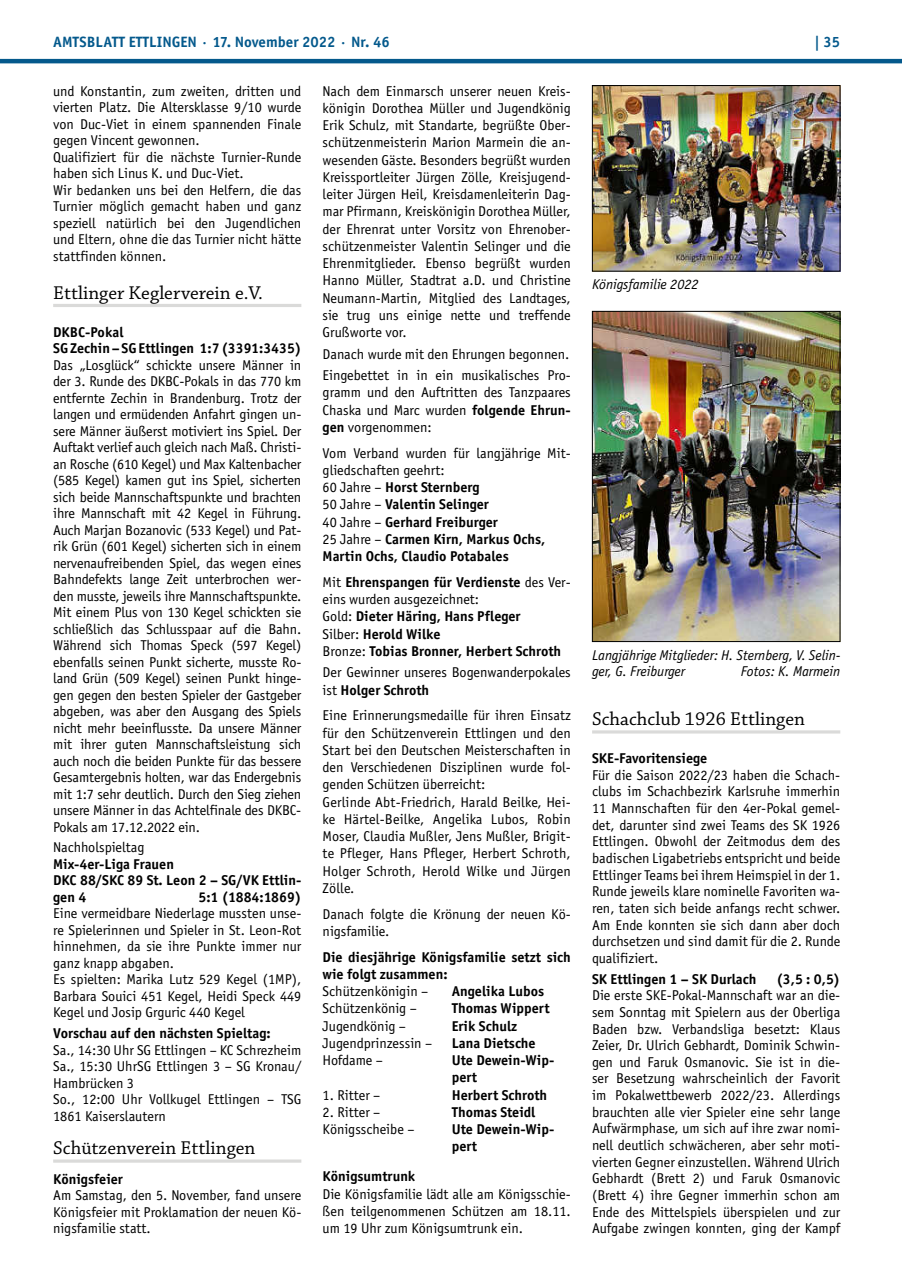
<style>
.page{position:relative;width:902px;height:1280px;background:#fff}
.page>*{position:absolute;margin:0;border:0;box-sizing:border-box;transform-origin:0 0}
.t1{font:19.5px "Chaparral Pro";color:#000}
.t2{font:700 15px "Officina Sans";color:#04598c}
.t3{font:14.25px/16.5px "Officina Sans";color:#000}
.t4{font:700 14.25px/17.2px "Officina Sans";color:#000}
.t5{font:italic 14.25px/16.6px "Officina Sans";color:#000}
.t6{font:14.25px "Officina Sans";letter-spacing:-.02em;color:#000}
.s1{font-weight:700}
.s2{font-weight:400}
</style>
<div class="page">
<hr style="left:0;top:59px;width:901px;height:4px;background:#04598c">
<hr style="left:53px;top:304px;width:248px;height:3px;background:#dadad9">
<hr style="left:53px;top:1159px;width:248px;height:4px;background:#e2e2e1">
<hr style="left:592px;top:730px;width:248px;height:3px;background:#dadad9">
<img style="left:594px;top:87px;width:244px;height:182px">
<div style="left:592px;top:85px;width:248px;height:186px;border:1px solid #000"></div>
<img style="left:594px;top:313px;width:244px;height:327px">
<div style="left:592px;top:311px;width:248px;height:331px;border:1px solid #000"></div>
<p class="t2" style="left:53px;top:32px;width:338px">AMTSBLATT ETTLINGEN · 17. November 2022 · Nr. 46</p>
<p class="t2" style="left:814px;top:32px;width:28px">| 35</p>
<p class="t3" style="left:53px;top:83px;width:250px">und Konstantin, zum zweiten, dritten und vierten Platz. Die Altersklasse 9/10 wurde von Duc-Viet in einem spannenden Finale gegen Vincent gewonnen.<br>Qualifiziert für die nächste Turnier-Runde haben sich Linus K. und Duc-Viet.<br>Wir bedanken uns bei den Helfern, die das Turnier möglich gemacht haben und ganz speziell natürlich bei den Jugendlichen und Eltern, ohne die das Turnier nicht hätte stattfinden können.</p>
<h1 class="t1" style="left:53px;top:282px;width:211px">Ettlinger Keglerverein e.V.</h1>
<p class="t4" style="left:53px;top:323px;width:250px;line-height:16.5px">DKBC-Pokal<br>SG Zechin – SG Ettlingen 1:7 (3391:3435)</p>
<p class="t3" style="left:53px;top:356px;width:250px;text-align:justify">Das „Losglück“ schickte unsere Männer in der 3. Runde des DKBC-Pokals in das 770 km entfernte Zechin in Brandenburg. Trotz der langen und ermüdenden Anfahrt gingen un&shy;sere Männer äußerst motiviert ins Spiel. Der Auftakt verlief auch gleich nach Maß. Christi&shy;an Rosche (610 Kegel) und Max Kaltenbacher (585 Kegel) kamen gut ins Spiel, sicherten sich beide Mannschaftspunkte und brachten ihre Mannschaft mit 42 Kegel in Führung.<br>Auch Marjan Bozanovic (533 Kegel) und Pat&shy;rik Grün (601 Kegel) sicherten sich in einem nervenaufreibenden Spiel, das wegen eines Bahndefekts lange Zeit unterbrochen wer&shy;den musste, jeweils ihre Mannschaftspunkte.<br>Mit einem Plus von 130 Kegel schickten sie schließlich das Schlusspaar auf die Bahn.<br>Während sich Thomas Speck (597 Kegel) ebenfalls seinen Punkt sicherte, musste Ro&shy;land Grün (509 Kegel) seinen Punkt hinge&shy;gen gegen den besten Spieler der Gastgeber abgeben, was aber den Ausgang des Spiels nicht mehr beeinflusste. Da unsere Männer mit ihrer guten Mannschaftsleistung sich auch noch die beiden Punkte für das bessere Gesamtergebnis holten, war das Endergebnis mit 1:7 sehr deutlich. Durch den Sieg ziehen unsere Männer in das Achtelfinale des DKBC-Pokals am 17.12.2022 ein.</p>
<p class="t3" style="left:53px;top:839px;width:93px">Nachholspieltag</p>
<p class="t4" style="left:53px;top:855px;width:250px;line-height:16.5px">Mix-4er-Liga Frauen<br>DKC 88/SKC 89 St. Leon 2 – SG/VK Ettlin&shy;gen 4</p>
<p class="t3" style="left:322px;top:82px;width:250px;line-height:17.2px;text-align:justify">Nach dem Einmarsch unserer neuen Kreis&shy;königin Dorothea Müller und Jugendkönig Erik Schulz, mit Standarte, begrüßte Ober&shy;schützenmeisterin Marion Marmein die an&shy;wesenden Gäste. Besonders begrüßt wurden Kreissportleiter Jürgen Zölle, Kreisjugend&shy;leiter Jürgen Heil, Kreisdamenleiterin Dag&shy;mar Pfirmann, Kreiskönigin Dorothea Müller, der Ehrenrat unter Vorsitz von Ehrenober&shy;schützenmeister Valentin Selinger und die Ehrenmitglieder. Ebenso begrüßt wurden Hanno Müller, Stadtrat a.D. und Christine Neumann-Martin, Mitglied des Landtages, sie trug uns einige nette und treffende Grußworte vor.</p>
<p class="t3" style="left:322px;top:343px;width:250px;line-height:21.5px">Danach wurde mit den Ehrungen begonnen.<br>Eingebettet in in ein musikalisches Pro-</p>
<p class="t3" style="left:322px;top:384px;width:250px;line-height:17.2px;text-align:justify">gramm und den Auftritten des Tanzpaares Chaska und Marc wurden <span class="s1">folgende Ehrun&shy;gen</span> vorgenommen:</p>
<p class="t4" style="left:322px;top:444px;width:250px"><span class="s2">Vom Verband wurden für langjährige Mit&shy;gliedschaften geehrt:<br>60 Jahre –</span> Horst Sternberg<br><span class="s2">50 Jahre –</span> Valentin Selinger<br><span class="s2">40 Jahre –</span> Gerhard Freiburger<br><span class="s2">25 Jahre –</span> Carmen Kirn, Markus Ochs,<br>Martin Ochs, Claudio Potabales</p>
<p class="t4" style="left:322px;top:573px;width:250px"><span class="s2">Mit</span> Ehrenspangen für Verdienste <span class="s2">des Ver&shy;eins wurden ausgezeichnet:<br>Gold:</span> Dieter Häring, Hans Pfleger<br><span class="s2">Silber:</span> Herold Wilke<br><span class="s2">Bronze:</span> Tobias Bronner, Herbert Schroth</p>
<p class="t3" style="left:322px;top:664px;width:250px;line-height:17.2px">Der Gewinner unseres Bogenwanderpokales ist <span class="s1">Holger Schroth</span></p>
<p class="t3" style="left:322px;top:707px;width:250px;line-height:17.2px">Eine Erinnerungsmedaille für ihren Einsatz für den Schützenverein Ettlingen und den Start bei den Deutschen Meisterschaften in den Verschiedenen Disziplinen wurde fol&shy;genden Schützen überreicht:<br>Gerlinde Abt-Friedrich, Harald Beilke, Hei&shy;ke Härtel-Beilke, Angelika Lubos, Robin Moser, Claudia Mußler, Jens Mußler, Brigit&shy;te Pfleger, Hans Pfleger, Herbert Schroth, Holger Schroth, Herold Wilke und Jürgen Zölle.</p>
<p class="t3" style="left:322px;top:905px;width:250px;line-height:17.2px">Danach folgte die Krönung der neuen Kö&shy;nigsfamilie.</p>
<p class="t4" style="left:322px;top:948px;width:250px">Die diesjährige Königsfamilie setzt sich wie folgt zusammen:</p>
<p class="t3" style="left:322px;top:983px;width:107px">Schützenkönigin –</p>
<p class="t4" style="left:451px;top:982px;width:94px">Angelika Lubos</p>
<p class="t3" style="left:322px;top:1000px;width:96px">Schützenkönig –</p>
<p class="t4" style="left:451px;top:1000px;width:99px">Thomas Wippert</p>
<p class="t3" style="left:322px;top:1018px;width:85px">Jugendkönig –</p>
<p class="t4" style="left:451px;top:1017px;width:67px">Erik Schulz</p>
<p class="t3" style="left:322px;top:1035px;width:111px">Jugendprinzessin –</p>
<p class="t4" style="left:451px;top:1034px;width:85px">Lana Dietsche</p>
<p class="t6" style="left:322px;top:1052px;width:62px">Hofdame –</p>
<p class="t4" style="left:451px;top:1051px;width:104px">Ute Dewein-Wip&shy;pert</p>
<p class="t3" style="left:322px;top:1087px;width:59px">1. Ritter –</p>
<p class="t4" style="left:451px;top:1086px;width:97px">Herbert Schroth</p>
<p class="t3" style="left:322px;top:1104px;width:59px">2. Ritter –</p>
<p class="t4" style="left:451px;top:1103px;width:85px">Thomas Steidl</p>
<p class="t3" style="left:322px;top:1121px;width:93px">Königsscheibe –</p>
<p class="t4" style="left:451px;top:1120px;width:104px">Ute Dewein-Wip&shy;pert</p>
<p class="t4" style="left:322px;top:1168px;width:94px">Königsumtrunk</p>
<p class="t3" style="left:322px;top:1185px;width:250px;line-height:17.2px;text-align:justify">Die Königsfamilie lädt alle am Königsschie&shy;ßen teilgenommenen Schützen am 18.11. um 19 Uhr zum Königsumtrunk ein.</p>
<p class="t5" style="left:592px;top:276px;width:108px">Königsfamilie 2022</p>
<p class="t5" style="left:592px;top:647px;width:250px">Langjährige Mitglieder: H. Sternberg, V. Selin&shy;ger, G. Freiburger</p>
<p class="t5" style="left:740px;top:663px;width:101px">Fotos: K. Marmein</p>
<h1 class="t1" style="left:592px;top:708px;width:214px">Schachclub 1926 Ettlingen</h1>
<p class="t4" style="left:592px;top:749px;width:117px">SKE-Favoritensiege</p>
<p class="t3" style="left:592px;top:767px;width:250px;text-align:justify">Für die Saison 2022/23 haben die Schach&shy;clubs im Schachbezirk Karlsruhe immerhin 11 Mannschaften für den 4er-Pokal gemel&shy;det, darunter sind zwei Teams des SK 1926<br>Ettlingen. Obwohl der Zeitmodus dem des badischen Ligabetriebs entspricht und beide Ettlinger Teams bei ihrem Heimspiel in der 1.<br>Runde jeweils klare nominelle Favoriten wa&shy;ren, taten sich beide anfangs recht schwer.<br>Am Ende konnten sie sich dann aber doch durchsetzen und sind damit für die 2. Runde qualifiziert.</p>
<p class="t4" style="left:592px;top:970px;width:166px">SK Ettlingen 1 – SK Durlach</p>
<p class="t4" style="left:776px;top:970px;width:65px">(3,5 : 0,5)</p>
<p class="t3" style="left:592px;top:987px;width:250px;text-align:justify">Die erste SKE-Pokal-Mannschaft war an die&shy;sem Sonntag mit Spielern aus der Oberliga Baden bzw. Verbandsliga besetzt: Klaus Zeier, Dr. Ulrich Gebhardt, Dominik Schwin&shy;gen und Faruk Osmanovic. Sie ist in die&shy;ser Besetzung wahrscheinlich der Favorit im Pokalwettbewerb 2022/23. Allerdings brauchten alle vier Spieler eine sehr lange Aufwärmphase, um sich auf ihre zwar nomi&shy;nell deutlich schwächeren, aber sehr moti&shy;vierten Gegner einzustellen. Während Ulrich Gebhardt (Brett 2) und Faruk Osmanovic (Brett 4) ihre Gegner immerhin schon am Ende des Mittelspiels überspielen und zur Aufgabe zwingen konnten, ging der Kampf</p>
<p class="t4" style="left:198px;top:888px;width:104px">5:1 (1884:1869)</p>
<p class="t3" style="left:53px;top:905px;width:250px">Eine vermeidbare Niederlage mussten unse&shy;re Spielerinnen und Spieler in St. Leon-Rot hinnehmen, da sie ihre Punkte immer nur ganz knapp abgaben.<br>Es spielten: Marika Lutz 529 Kegel (1MP), Barbara Souici 451 Kegel, Heidi Speck 449<br>Kegel und Josip Grguric 440 Kegel</p>
<p class="t4" style="left:53px;top:1024px;width:219px">Vorschau auf den nächsten Spieltag:</p>
<p class="t3" style="left:53px;top:1041px;width:250px">Sa., 14:30 Uhr SG Ettlingen – KC Schrezheim<br>Sa., 15:30 UhrSG Ettlingen 3 – SG Kronau/<br>Hambrücken 3<br>So., 12:00 Uhr Vollkugel Ettlingen – TSG<br>1861 Kaiserslautern</p>
<h1 class="t1" style="left:53px;top:1137px;width:204px">Schützenverein Ettlingen</h1>
<p class="t4" style="left:53px;top:1170px;width:71px">Königsfeier</p>
<p class="t3" style="left:53px;top:1187px;width:250px;text-align:justify">Am Samstag, den 5. November, fand unsere Königsfeier mit Proklamation der neuen Kö&shy;nigsfamilie statt.</p>
</div>
